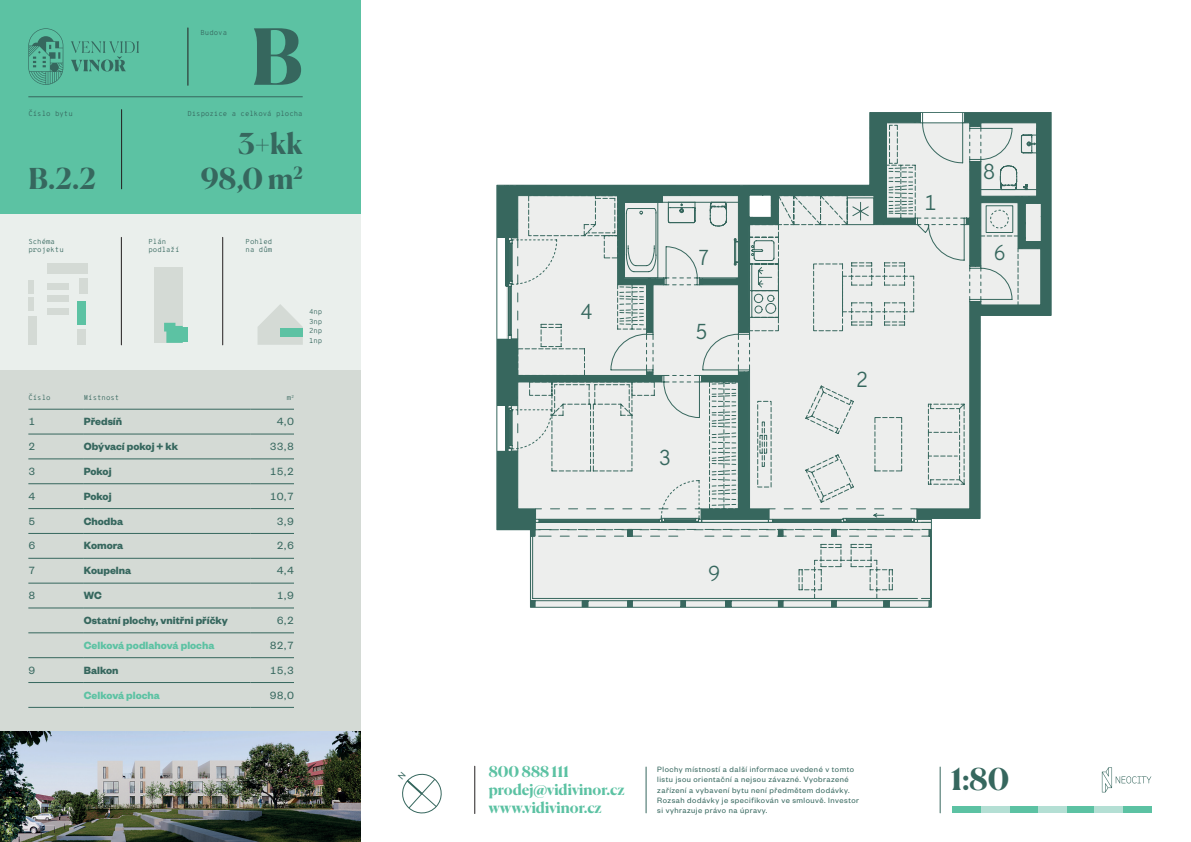
<style>
.page{position:relative;width:1191px;height:842px;background:#fff}
.page>*{position:absolute;margin:0;border:0;box-sizing:border-box;transform-origin:0 0}
.t1{font:700 77.1px "Canela";color:#36675e}
.t2{font:700 30px "Canela";color:#36675e}
.t3{font:700 28.8px/34.6px "Canela";color:#36675e;text-align:right}
.t4{font:300 21.6px "Overpass Mono";color:#36675e}
.t5{font:700 15px/18px "Canela";color:#5cc2a3}
.t6{font:700 11.5px "Founders Grotesk";color:#36675e}
.t7{font:11.5px "Founders Grotesk";color:#36675e}
.t8{font:700 11.5px "Founders Grotesk";color:#5cc2a3}
.t9{font:8.5px/10.2px "Founders Grotesk";letter-spacing:.06em;color:#36675e}
.t10{font:300 7.2px/8.6px "Overpass Mono";color:#36675e}
</style>
<div class="page">
<div style="left:0;top:203px;width:360px;height:170px;background:#eaefec"></div>
<div style="left:0;top:0;width:360px;height:213px;background:#5cc2a3"></div>
<svg style="left:257px;top:304px;width:46px;height:41px"></svg>
<div style="left:280px;top:328px;width:23px;height:8px;background:#5cc2a3"></div>
<div style="left:47px;top:283px;width:21px;height:6px;background:#d4dad5"></div>
<div style="left:47px;top:296px;width:21px;height:6px;background:#d4dad5"></div>
<div style="left:79px;top:278px;width:8px;height:16px;background:#d4dad5"></div>
<div style="left:77px;top:301px;width:9px;height:24px;background:#5cc2a3"></div>
<div style="left:77px;top:329px;width:9px;height:16px;background:#d4dad5"></div>
<div style="left:28px;top:316px;width:9px;height:28px;background:#d4dad5"></div>
<div style="left:28px;top:297px;width:5px;height:14px;background:#d4dad5"></div>
<div style="left:28px;top:280px;width:5px;height:14px;background:#d4dad5"></div>
<div style="left:47px;top:263px;width:40px;height:10px;background:#d4dad5"></div>
<div style="left:47px;top:308px;width:21px;height:7px;background:#d4dad5"></div>
<div style="left:154px;top:267px;width:29px;height:76px;background:#d4dad5"></div>
<svg style="left:164px;top:323px;width:19px;height:20px"></svg>
<div style="left:183px;top:327px;width:5px;height:15px;background:#5cc2a3"></div>
<svg style="left:497px;top:112px;width:554px;height:495px"></svg>
<hr style="left:28px;top:97px;width:275px;height:1px;background:#36675e">
<svg style="left:28px;top:28px;width:111px;height:57px"></svg>
<hr style="left:474px;top:766px;width:1px;height:47px;background:#231f20">
<hr style="left:121px;top:237px;width:1px;height:108px;background:#231f20">
<hr style="left:222px;top:237px;width:1px;height:108px;background:#231f20">
<hr style="left:188px;top:28px;width:1px;height:57px;background:#231f20">
<hr style="left:121px;top:110px;width:1px;height:79px;background:#231f20">
<div style="left:0;top:370px;width:360px;height:398px;background:#d4dad5"></div>
<hr style="left:28px;top:409px;width:56px;height:1px;background:#36675e">
<hr style="left:84px;top:409px;width:166px;height:1px;background:#36675e">
<hr style="left:250px;top:409px;width:44px;height:1px;background:#36675e">
<hr style="left:28px;top:434px;width:56px;height:1px;background:#36675e">
<hr style="left:84px;top:434px;width:166px;height:1px;background:#36675e">
<hr style="left:250px;top:434px;width:44px;height:1px;background:#36675e">
<hr style="left:28px;top:459px;width:56px;height:1px;background:#36675e">
<hr style="left:84px;top:459px;width:166px;height:1px;background:#36675e">
<hr style="left:250px;top:459px;width:44px;height:1px;background:#36675e">
<hr style="left:28px;top:484px;width:56px;height:1px;background:#36675e">
<hr style="left:84px;top:484px;width:166px;height:1px;background:#36675e">
<hr style="left:250px;top:484px;width:44px;height:1px;background:#36675e">
<hr style="left:28px;top:508px;width:56px;height:1px;background:#36675e">
<hr style="left:84px;top:508px;width:166px;height:1px;background:#36675e">
<hr style="left:250px;top:508px;width:44px;height:1px;background:#36675e">
<hr style="left:28px;top:533px;width:56px;height:1px;background:#36675e">
<hr style="left:84px;top:533px;width:166px;height:1px;background:#36675e">
<hr style="left:250px;top:533px;width:44px;height:1px;background:#36675e">
<hr style="left:28px;top:558px;width:56px;height:1px;background:#36675e">
<hr style="left:84px;top:558px;width:166px;height:1px;background:#36675e">
<hr style="left:250px;top:558px;width:44px;height:1px;background:#36675e">
<hr style="left:28px;top:583px;width:56px;height:1px;background:#36675e">
<hr style="left:84px;top:583px;width:166px;height:1px;background:#36675e">
<hr style="left:250px;top:583px;width:44px;height:1px;background:#36675e">
<hr style="left:28px;top:608px;width:56px;height:1px;background:#36675e">
<hr style="left:84px;top:608px;width:166px;height:1px;background:#36675e">
<hr style="left:250px;top:608px;width:44px;height:1px;background:#36675e">
<hr style="left:28px;top:633px;width:56px;height:1px;background:#36675e">
<hr style="left:84px;top:633px;width:166px;height:1px;background:#36675e">
<hr style="left:250px;top:633px;width:44px;height:1px;background:#36675e">
<hr style="left:28px;top:657px;width:56px;height:1px;background:#36675e">
<hr style="left:84px;top:657px;width:166px;height:1px;background:#36675e">
<hr style="left:250px;top:657px;width:44px;height:1px;background:#36675e">
<hr style="left:28px;top:682px;width:56px;height:1px;background:#36675e">
<hr style="left:84px;top:682px;width:166px;height:1px;background:#36675e">
<hr style="left:250px;top:682px;width:44px;height:1px;background:#36675e">
<hr style="left:28px;top:707px;width:56px;height:1px;background:#36675e">
<hr style="left:84px;top:707px;width:166px;height:1px;background:#36675e">
<hr style="left:250px;top:707px;width:44px;height:1px;background:#36675e">
<img style="left:0;top:731px;width:360px;height:111px">
<svg style="left:1101px;top:767px;width:50px;height:25px"></svg>
<hr style="left:646px;top:767px;width:1px;height:46px;background:#36675e">
<hr style="left:940px;top:767px;width:1px;height:46px;background:#36675e">
<div style="left:952px;top:806px;width:29px;height:7px;background:#5cc2a3"></div>
<div style="left:1123px;top:806px;width:28px;height:7px;background:#5cc2a3"></div>
<div style="left:1009px;top:806px;width:28px;height:7px;background:#5cc2a3"></div>
<div style="left:1066px;top:806px;width:28px;height:7px;background:#5cc2a3"></div>
<div style="left:981px;top:806px;width:28px;height:7px;background:#b4dfd4"></div>
<div style="left:1037px;top:806px;width:29px;height:7px;background:#b4dfd4"></div>
<div style="left:1094px;top:806px;width:29px;height:7px;background:#b4dfd4"></div>
<svg style="left:402px;top:773px;width:40px;height:41px"></svg>
<p class="t10" style="left:28px;top:109px;width:46px">Číslo bytu</p>
<h3 class="t3" style="left:28px;top:159px;width:69px">B.2.2</h3>
<p class="t10" style="left:28px;top:237px;width:37px">Schéma projektu</p>
<p class="t10" style="left:200px;top:28px;width:28px">Budova</p>
<h1 class="t1" style="left:251px;top:-4px;width:54px">B</h1>
<p class="t10" style="left:187px;top:109px;width:117px">Dispozice a celková plocha</p>
<h3 class="t3" style="left:201px;top:124px;width:104px">3+kk<br>98,0 m<sup>2</sup></h3>
<p class="t10" style="left:148px;top:237px;width:33px">Plán podlaží</p>
<p class="t10" style="left:246px;top:237px;width:28px">Pohled na dům</p>
<p class="t10" style="left:309px;top:307px;width:15px;line-height:9.5px;text-align:justify">4np 3np 2np 1np</p>
<p class="t10" style="left:28px;top:393px;width:24px">Číslo</p>
<p class="t10" style="left:84px;top:393px;width:37px">Místnost</p>
<p class="t10" style="left:287px;top:393px;width:9px">m<sup>2</sup></p>
<h3 class="t7" style="left:28px;top:414px;width:8px">1</h3>
<h3 class="t6" style="left:84px;top:414px;width:40px">Předsíň</h3>
<h3 class="t7" style="left:277px;top:414px;width:19px">4,0</h3>
<h3 class="t7" style="left:28px;top:439px;width:8px">2</h3>
<h3 class="t6" style="left:84px;top:439px;width:96px">Obývací pokoj + kk</h3>
<h3 class="t7" style="left:270px;top:439px;width:26px">33,8</h3>
<h3 class="t7" style="left:28px;top:464px;width:8px">3</h3>
<h3 class="t6" style="left:84px;top:464px;width:29px">Pokoj</h3>
<h3 class="t7" style="left:270px;top:464px;width:26px">15,2</h3>
<h3 class="t7" style="left:28px;top:489px;width:8px">4</h3>
<h3 class="t6" style="left:84px;top:489px;width:29px">Pokoj</h3>
<h3 class="t7" style="left:270px;top:489px;width:26px">10,7</h3>
<h3 class="t7" style="left:28px;top:514px;width:8px">5</h3>
<h3 class="t6" style="left:84px;top:514px;width:41px">Chodba</h3>
<h3 class="t7" style="left:277px;top:514px;width:19px">3,9</h3>
<h3 class="t7" style="left:28px;top:539px;width:8px">6</h3>
<h3 class="t6" style="left:84px;top:538px;width:41px">Komora</h3>
<h3 class="t7" style="left:277px;top:539px;width:19px">2,6</h3>
<h3 class="t7" style="left:28px;top:564px;width:8px">7</h3>
<h3 class="t6" style="left:84px;top:563px;width:49px">Koupelna</h3>
<h3 class="t7" style="left:277px;top:564px;width:19px">4,4</h3>
<h3 class="t7" style="left:28px;top:588px;width:8px">8</h3>
<h3 class="t6" style="left:84px;top:588px;width:19px">WC</h3>
<h3 class="t7" style="left:277px;top:588px;width:19px">1,9</h3>
<h3 class="t6" style="left:84px;top:613px;width:145px">Ostatní plochy, vnitřni příčky</h3>
<h3 class="t7" style="left:277px;top:613px;width:19px">6,2</h3>
<h3 class="t8" style="left:84px;top:638px;width:132px">Celková podlahová plocha</h3>
<h3 class="t7" style="left:270px;top:638px;width:26px">82,7</h3>
<h3 class="t7" style="left:28px;top:663px;width:8px">9</h3>
<h3 class="t6" style="left:84px;top:663px;width:36px">Balkon</h3>
<h3 class="t7" style="left:270px;top:663px;width:26px">15,3</h3>
<h3 class="t8" style="left:84px;top:687px;width:78px">Celková plocha</h3>
<h3 class="t7" style="left:270px;top:688px;width:26px">98,0</h3>
<h3 class="t4" style="left:924px;top:185px;width:15px">1</h3>
<h3 class="t4" style="left:982px;top:154px;width:15px">8</h3>
<h3 class="t4" style="left:580px;top:294px;width:15px">4</h3>
<h3 class="t4" style="left:658px;top:440px;width:15px">3</h3>
<h3 class="t4" style="left:697px;top:240px;width:15px">7</h3>
<h3 class="t4" style="left:993px;top:235px;width:15px">6</h3>
<h3 class="t4" style="left:694px;top:314px;width:15px">5</h3>
<h3 class="t4" style="left:855px;top:362px;width:15px">2</h3>
<h3 class="t4" style="left:707px;top:556px;width:15px">9</h3>
<h3 class="t5" style="left:489px;top:761px;width:137px">800 888 111 prodej@vidivinor.cz www.vidivinor.cz</h3>
<h2 class="t2" style="left:950px;top:756px;width:60px">1:80</h2>
<p class="t9" style="left:657px;top:764px;width:203px">Plochy místností a další informace uvedené v tomto listu jsou orientační a nejsou závazné. Vyobrazené zařízení a vybavení bytu není předmětem dodávky.<br>Rozsah dodávky je specifikován ve smlouvě. Investor si vyhrazuje právo na úpravy.</p>
</div>
